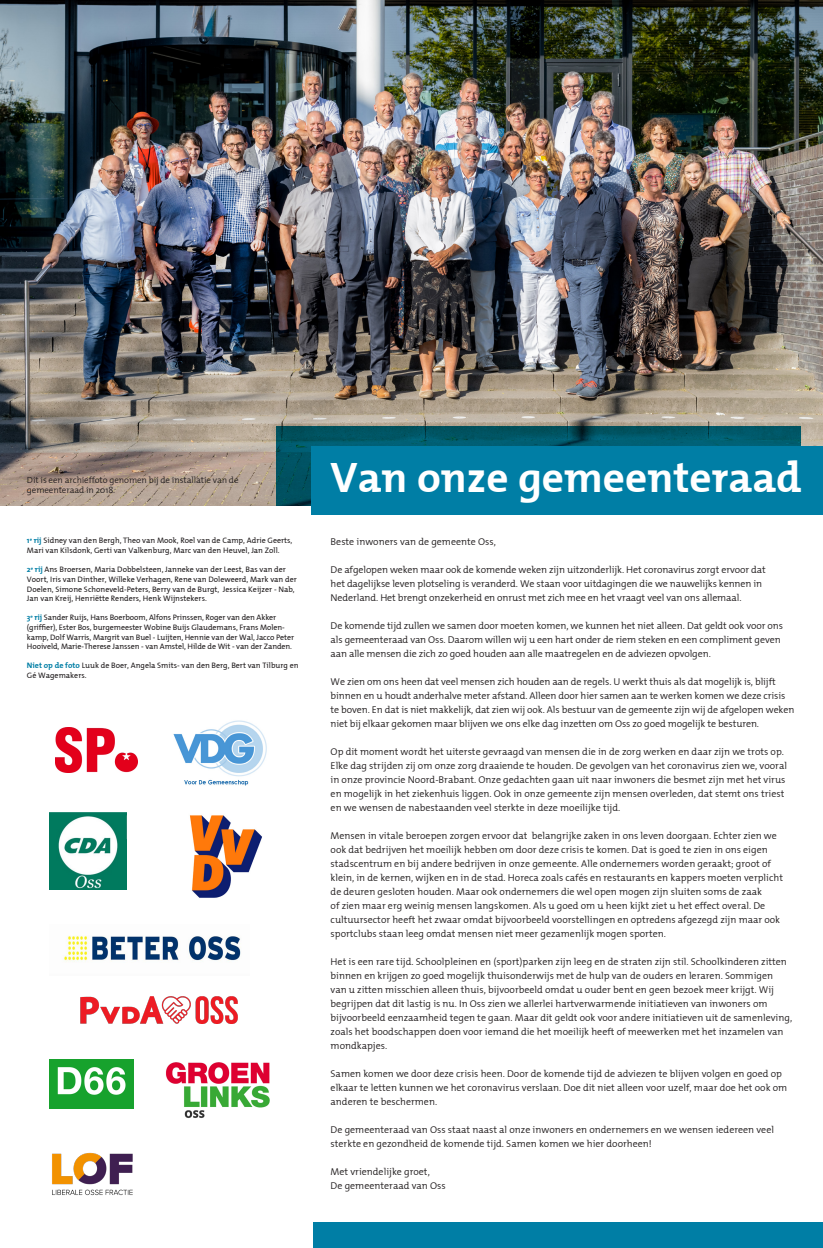
<style>
.page{position:relative;width:823px;height:1248px;background:#fff}
.page>*{position:absolute;margin:0;border:0;box-sizing:border-box;transform-origin:0 0}
.t1{font:700 43.1px "The Mix";color:#fff}
.t2{font:300 10px/14px "The Mix";color:#231f20}
.t3{font:300 9px/10px "The Mix";letter-spacing:-.01em;color:#231f20}
.t4{font:8px/9.6px "The Mix";color:#231f20}
.s1{font-weight:700;color:#007ea5}
</style>
<div class="page">
<img style="left:64px;top:935px;width:177px;height:27px">
<img style="left:50px;top:812px;width:77px;height:77px">
<img style="left:50px;top:1059px;width:83px;height:49px">
<img style="left:157px;top:1023px;width:113px;height:95px">
<img style="left:56px;top:727px;width:81px;height:45px">
<img style="left:173px;top:720px;width:94px;height:66px">
<img style="left:190px;top:815px;width:72px;height:83px">
<img style="left:0;top:0;width:822px;height:506px">
<div style="left:313px;top:1222px;width:509px;height:25px;background:#007ea5"></div>
<svg style="left:276px;top:426px;width:524px;height:79px;background:#005565"></svg>
<div style="left:311px;top:446px;width:511px;height:69px;background:#007ea5"></div>
<img style="left:80px;top:996px;width:157px;height:27px">
<img style="left:52px;top:1152px;width:81px;height:44px">
<p class="t3" style="left:27px;top:474px;width:213px">Dit is een archieffoto genomen bij de installatie van de gemeenteraad in 2018.</p>
<p class="t4" style="left:27px;top:535px;width:267px"><span class="s1">1</span><sup>e</sup> <span class="s1">rij</span> Sidney van den Bergh, Theo van Mook, Roel van de Camp, Adrie Geerts,<br>Mari van Kilsdonk, Gerti van Valkenburg, Marc van den Heuvel, Jan Zoll.</p>
<p class="t4" style="left:27px;top:564px;width:271px"><span class="s1">2</span><sup>e</sup> <span class="s1">rij</span> Ans Broersen, Maria Dobbelsteen, Janneke van der Leest, Bas van der Voort, Iris van Dinther, Willeke Verhagen, Rene van Doleweerd, Mark van der Doelen, Simone Schoneveld-Peters, Berry van de Burgt, Jessica Keijzer - Nab, Jan van Kreij, Henriëtte Renders, Henk Wijnstekers.</p>
<p class="t4" style="left:27px;top:612px;width:268px"><span class="s1">3</span><sup>e</sup> <span class="s1">rij</span> Sander Ruijs, Hans Boerboom, Alfons Prinssen, Roger van den Akker (griffier), Ester Bos, burgemeester Wobine Buijs Glaudemans, Frans Molen&shy;kamp, Dolf Warris, Margrit van Buel - Luijten, Hennie van der Wal, Jacco Peter Hooiveld, Marie-Therese Janssen - van Amstel, Hilde de Wit - van der Zanden.</p>
<p class="t4" style="left:27px;top:660px;width:273px"><span class="s1">Niet op de foto</span> Luuk de Boer, Angela Smits- van den Berg, Bert van Tilburg en<br>Gé Wagemakers.</p>
<p class="t1" style="left:330px;top:441px;width:472px">Van onze gemeenteraad</p>
<p class="t2" style="left:330px;top:534px;width:167px">Beste inwoners van de gemeente Oss,</p>
<p class="t2" style="left:330px;top:562px;width:436px">De afgelopen weken maar ook de komende weken zijn uitzonderlijk. Het coronavirus zorgt ervoor dat het dagelijkse leven plotseling is veranderd. We staan voor uitdagingen die we nauwelijks kennen in<br>Nederland. Het brengt onzekerheid en onrust met zich mee en het vraagt veel van ons allemaal.</p>
<p class="t2" style="left:330px;top:618px;width:454px">De komende tijd zullen we samen door moeten komen, we kunnen het niet alleen. Dat geldt ook voor ons als gemeenteraad van Oss. Daarom willen wij u een hart onder de riem steken en een compliment geven aan alle mensen die zich zo goed houden aan alle maatregelen en de adviezen opvolgen.</p>
<p class="t2" style="left:330px;top:674px;width:465px">We zien om ons heen dat veel mensen zich houden aan de regels. U werkt thuis als dat mogelijk is, blijft binnen en u houdt anderhalve meter afstand. Alleen door hier samen aan te werken komen we deze crisis te boven. En dat is niet makkelijk, dat zien wij ook. Als bestuur van de gemeente zijn wij de afgelopen weken niet bij elkaar gekomen maar blijven we ons elke dag inzetten om Oss zo goed mogelijk te besturen.</p>
<p class="t2" style="left:330px;top:744px;width:457px">Op dit moment wordt het uiterste gevraagd van mensen die in de zorg werken en daar zijn we trots op.<br>Elke dag strijden zij om onze zorg draaiende te houden. De gevolgen van het coronavirus zien we, vooral in onze provincie Noord-Brabant. Onze gedachten gaan uit naar inwoners die besmet zijn met het virus en mogelijk in het ziekenhuis liggen. Ook in onze gemeente zijn mensen overleden, dat stemt ons triest en we wensen de nabestaanden veel sterkte in deze moeilijke tijd.</p>
<p class="t2" style="left:330px;top:828px;width:453px">Mensen in vitale beroepen zorgen ervoor dat belangrijke zaken in ons leven doorgaan. Echter zien we ook dat bedrijven het moeilijk hebben om door deze crisis te komen. Dat is goed te zien in ons eigen stadscentrum en bij andere bedrijven in onze gemeente. Alle ondernemers worden geraakt; groot of klein, in de kernen, wijken en in de stad. Horeca zoals cafés en restaurants en kappers moeten verplicht de deuren gesloten houden. Maar ook ondernemers die wel open mogen zijn sluiten soms de zaak<br>of zien maar erg weinig mensen langskomen. Als u goed om u heen kijkt ziet u het effect overal. De cultuursector heeft het zwaar omdat bijvoorbeeld voorstellingen en optredens afgezegd zijn maar ook sportclubs staan leeg omdat mensen niet meer gezamenlijk mogen sporten.</p>
<p class="t2" style="left:330px;top:954px;width:463px">Het is een rare tijd. Schoolpleinen en (sport)parken zijn leeg en de straten zijn stil. Schoolkinderen zitten binnen en krijgen zo goed mogelijk thuisonderwijs met de hulp van de ouders en leraren. Sommigen<br>van u zitten misschien alleen thuis, bijvoorbeeld omdat u ouder bent en geen bezoek meer krijgt. Wij begrijpen dat dit lastig is nu. In Oss zien we allerlei hartverwarmende initiatieven van inwoners om bijvoorbeeld eenzaamheid tegen te gaan. Maar dit geldt ook voor andere initiatieven uit de samenleving, zoals het boodschappen doen voor iemand die het moeilijk heeft of meewerken met het inzamelen van mondkapjes.</p>
<p class="t2" style="left:330px;top:1066px;width:458px">Samen komen we door deze crisis heen. Door de komende tijd de adviezen te blijven volgen en goed op elkaar te letten kunnen we het coronavirus verslaan. Doe dit niet alleen voor uzelf, maar doe het ook om anderen te beschermen.</p>
<p class="t2" style="left:330px;top:1122px;width:444px">De gemeenteraad van Oss staat naast al onze inwoners en ondernemers en we wensen iedereen veel sterkte en gezondheid de komende tijd. Samen komen we hier doorheen!</p>
<p class="t2" style="left:330px;top:1164px;width:101px">Met vriendelijke groet,</p>
<p class="t2" style="left:330px;top:1178px;width:116px">De gemeenteraad van Oss</p>
</div>
